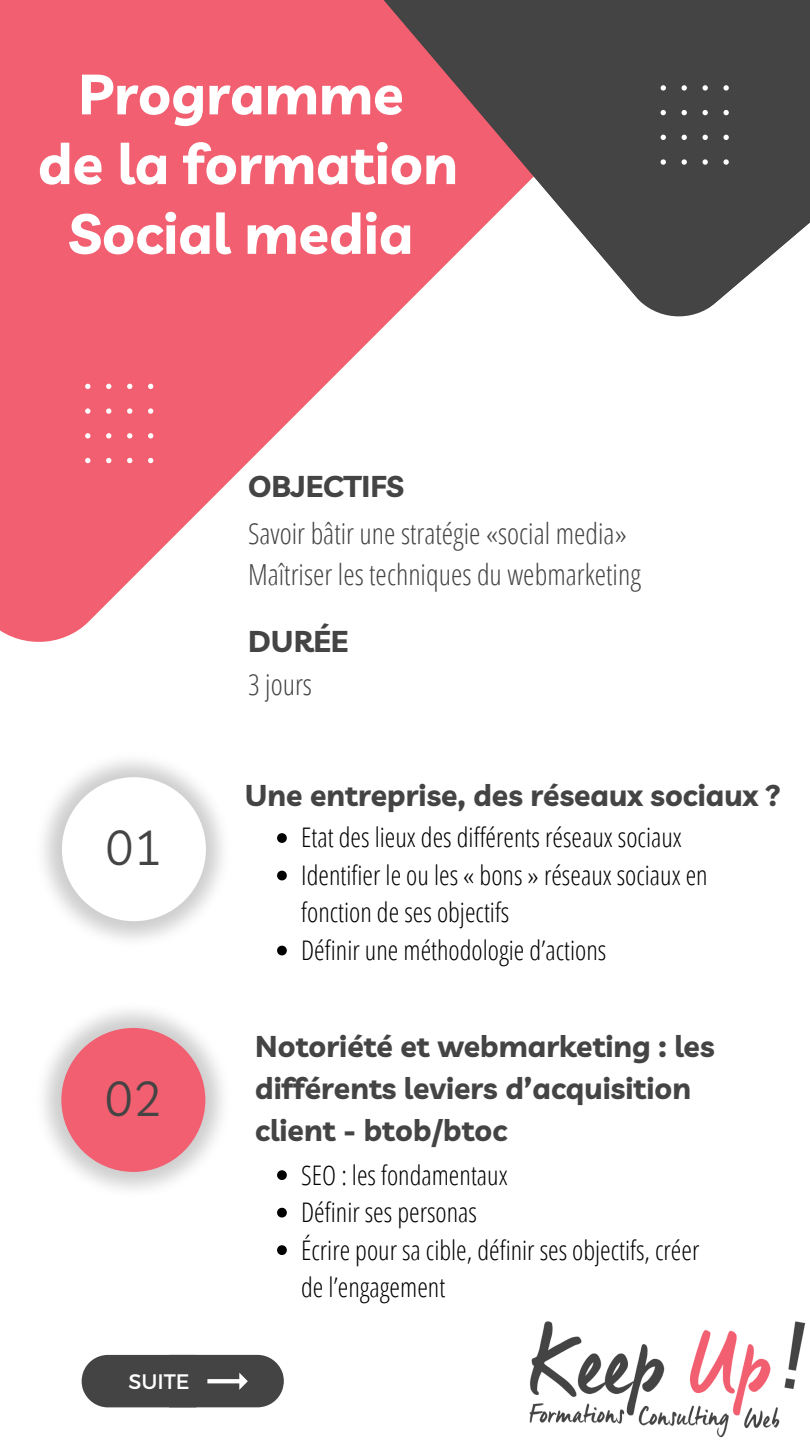
<style>
.page{position:relative;width:810px;height:1440px;background:#fff}
.page>*{position:absolute;margin:0;border:0;box-sizing:border-box;transform-origin:0 0}
.t1{font:700 56px/69.8px "Livvic";color:#fff;text-align:center}
.t2{font:48px "Livvic";color:#444}
.t3{font:700 30px/42px "Livvic";color:#444}
.t4{font:300 29px/40.5px "Open Sans Condensed";color:#444}
.t5{font:300 27px/37.5px "Open Sans Condensed";color:#000}
.t6{font:21px "Montserrat";color:#fff}
</style>
<div class="page">
<svg style="left:0;top:340px;width:370px;height:302px;fill:#f25f70"></svg>
<svg style="left:0;top:0;width:810px;height:340px;background:#be6a74"></svg>
<img style="left:43px;top:760px;width:180px;height:180px">
<img style="left:43px;top:1010px;width:180px;height:180px">
<svg style="left:85px;top:384px;width:68px;height:79px;background:#f26979"></svg>
<svg style="left:661px;top:85px;width:68px;height:80px;background:#505050"></svg>
<div style="left:62px;top:777px;width:144px;height:144px;background:#fff;border-radius:50%"></div>
<svg style="left:277px;top:833px;width:10px;height:10px"></svg>
<svg style="left:277px;top:871px;width:10px;height:9px"></svg>
<svg style="left:277px;top:946px;width:10px;height:9px"></svg>
<div style="left:61px;top:1028px;width:144px;height:144px;background:#f25f70;border-radius:50%"></div>
<svg style="left:82px;top:1355px;width:202px;height:52px;background:#515151"></svg>
<svg style="left:277px;top:1170px;width:10px;height:10px"></svg>
<svg style="left:277px;top:1208px;width:10px;height:10px"></svg>
<svg style="left:277px;top:1245px;width:10px;height:10px"></svg>
<img style="left:529px;top:1321px;width:277px;height:117px">
<h1 class="t1" style="left:38px;top:58px;width:421px">Programme<br>de la formation<br>Social media</h1>
<p class="t3" style="left:248px;top:465px;width:158px">OBJECTIFS</p>
<p class="t4" style="left:248px;top:513px;width:394px">Savoir bâtir une stratégie «social media»<br>Maîtriser les techniques du webmarketing</p>
<p class="t3" style="left:248px;top:620px;width:101px">DURÉE</p>
<p class="t4" style="left:248px;top:664px;width:65px">3 jours</p>
<h2 class="t2" style="left:105px;top:817px;width:59px">01</h2>
<h2 class="t2" style="left:105px;top:1068px;width:59px">02</h2>
<p class="t6" style="left:128px;top:1368px;width:63px">SUITE</p>
<p class="t3" style="left:245px;top:773px;width:538px">Une entreprise, des réseaux sociaux ?</p>
<p class="t5" style="left:301px;top:818px;width:408px">Etat des lieux des différents réseaux sociaux Identifier le ou les « bons » réseaux sociaux en fonction de ses objectifs<br>Définir une méthodologie d’actions</p>
<p class="t3" style="left:255px;top:1024px;width:461px">Notoriété et webmarketing : les différents leviers d’acquisition client - btob/btoc</p>
<p class="t5" style="left:301px;top:1155px;width:400px">SEO : les fondamentaux<br>Définir ses personas<br>Écrire pour sa cible, définir ses objectifs, créer de l’engagement</p>
</div>
